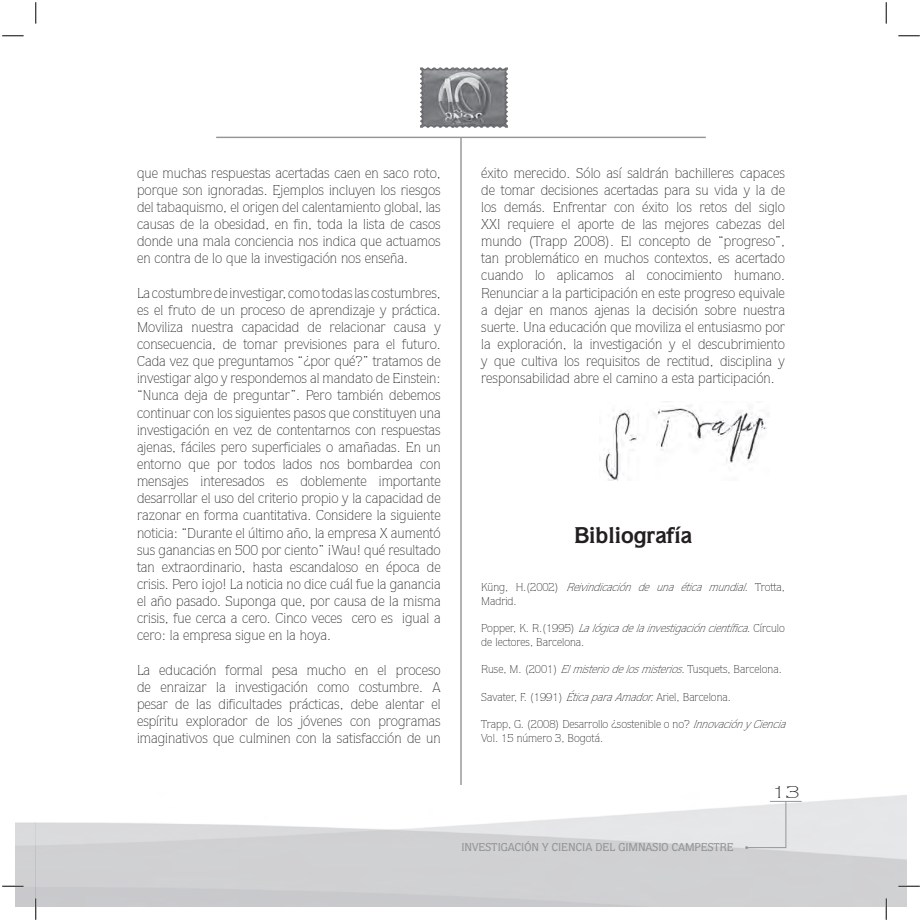
<style>
.page{position:relative;width:922px;height:922px;background:#fff}
.page>*{position:absolute;margin:0;border:0;box-sizing:border-box;transform-origin:0 0}
.t1{font:700 22.88px "Quorum";color:#231f20}
.t2{font:300 17.12px "Quorum IT Cby BT";color:#231f20;scale:1.5 1}
.t3{font:300 14.25px/17.1px "Quorum IT Cby BT";color:#231f20;text-align:justify}
.t4{font:300 11.38px/13.8px "Quorum IT Cby BT";color:#231f20}
.t5{font:italic 300 11.38px/13.8px "Quorum IT Cby BT";color:#231f20}
.t6{font:500 11.38px "Quorum";color:#939598}
.s1{font-style:normal}
.s2{font-style:italic}
</style>
<div class="page">
<img style="left:16px;top:784px;width:890px;height:122px">
<svg style="left:745px;top:800px;width:41px;height:48px;background:#e3e4e5"></svg>
<hr style="left:769px;top:800px;width:32px;height:1px;background:#939598">
<hr style="left:460px;top:137px;width:1px;height:647px;background:#939598">
<hr style="left:216px;top:137px;width:489px;height:1px;background:#939598">
<img style="left:420px;top:67px;width:88px;height:61px">
<img style="left:599px;top:401px;width:170px;height:79px">
<hr style="left:35px;top:898px;width:2px;height:21px;background:#fff">
<svg style="left:2px;top:36px;width:22px;height:1px"></svg>
<svg style="left:898px;top:36px;width:21px;height:1px"></svg>
<svg style="left:2px;top:885px;width:22px;height:1px"></svg>
<svg style="left:898px;top:885px;width:21px;height:1px"></svg>
<svg style="left:36px;top:2px;width:1px;height:22px"></svg>
<svg style="left:36px;top:898px;width:1px;height:21px"></svg>
<svg style="left:885px;top:2px;width:1px;height:22px"></svg>
<svg style="left:885px;top:898px;width:1px;height:21px"></svg>
<p class="t3" style="left:137px;top:164px;width:305px">que muchas respuestas acertadas caen en saco roto, porque son ignoradas. Ejemplos incluyen los riesgos del tabaquismo, el origen del calentamiento global, las causas de la obesidad, en fin, toda la lista de casos donde una mala conciencia nos indica que actuamos en contra de lo que la investigación nos enseña.</p>
<p class="t3" style="left:137px;top:284px;width:305px">La costumbre de investigar, como todas las costumbres, es el fruto de un proceso de aprendizaje y práctica.<br>Moviliza nuestra capacidad de relacionar causa y consecuencia, de tomar previsiones para el futuro.<br>Cada vez que preguntamos “¿por qué?” tratamos de investigar algo y respondemos al mandato de Einstein: “Nunca deja de preguntar”. Pero también debemos continuar con los siguientes pasos que constituyen una investigación en vez de contentarnos con respuestas ajenas, fáciles pero superficiales o amañadas. En un entorno que por todos lados nos bombardea con mensajes interesados es doblemente importante desarrollar el uso del criterio propio y la capacidad de razonar en forma cuantitativa. Considere la siguiente noticia: “Durante el último año, la empresa X aumentó sus ganancias en 500 por ciento” ¡Wau! qué resultado tan extraordinario, hasta escandaloso en época de crisis. Pero ¡ojo! La noticia no dice cuál fue la ganancia el año pasado. Suponga que, por causa de la misma crisis, fue cerca a cero. Cinco veces cero es igual a cero: la empresa sigue en la hoya.</p>
<p class="t3" style="left:137px;top:661px;width:305px">La educación formal pesa mucho en el proceso de enraizar la investigación como costumbre. A pesar de las dificultades prácticas, debe alentar el espíritu explorador de los jóvenes con programas imaginativos que culminen con la satisfacción de un</p>
<p class="t3" style="left:481px;top:164px;width:305px">éxito merecido. Sólo así saldrán bachilleres capaces de tomar decisiones acertadas para su vida y la de los demás. Enfrentar con éxito los retos del siglo XXI requiere el aporte de las mejores cabezas del mundo (Trapp 2008). El concepto de “progreso”, tan problemático en muchos contextos, es acertado cuando lo aplicamos al conocimiento humano.<br>Renunciar a la participación en este progreso equivale a dejar en manos ajenas la decisión sobre nuestra suerte. Una educación que moviliza el entusiasmo por la exploración, la investigación y el descubrimiento y que cultiva los requisitos de rectitud, disciplina y responsabilidad abre el camino a esta participación.</p>
<h1 class="t1" style="left:574px;top:521px;width:120px">Bibliografía</h1>
<p class="t5" style="left:481px;top:580px;width:305px"><span class="s1">K ü n g , H . ( 2 0 0 2 )</span> Reivindicación de una ética mundial<span class="s1">. T r o t t a ,<br>Madrid.</span></p>
<p class="t4" style="left:481px;top:621px;width:305px">P o p p e r , K . R . ( 1 9 9 5 ) <span class="s2">Lalógicadelainvestigacióncientífica</span>. C í r c u l o de lectores, Barcelona.</p>
<p class="t4" style="left:481px;top:662px;width:302px">Ruse, M. (2001) <span class="s2">Elmisteriodelosmisterios.</span>Tusquets, Barcelona.</p>
<p class="t4" style="left:481px;top:689px;width:251px">Savater, F. (1991) <span class="s2">ÉticaparaAmador.</span>Ariel, Barcelona.</p>
<p class="t4" style="left:481px;top:717px;width:310px">Trapp, G. (2008) Desarrollo ¿sostenible o no? <span class="s2">Innovacióny Ciencia<br></span>Vol. 15 número 3, Bogotá.</p>
<p class="t6" style="left:461px;top:840px;width:274px">INVESTIGACIÓN Y CIENCIA DEL GIMNASIO CAMPESTRE</p>
<p class="t2" style="left:771px;top:781px;width:20px">13</p>
</div>
